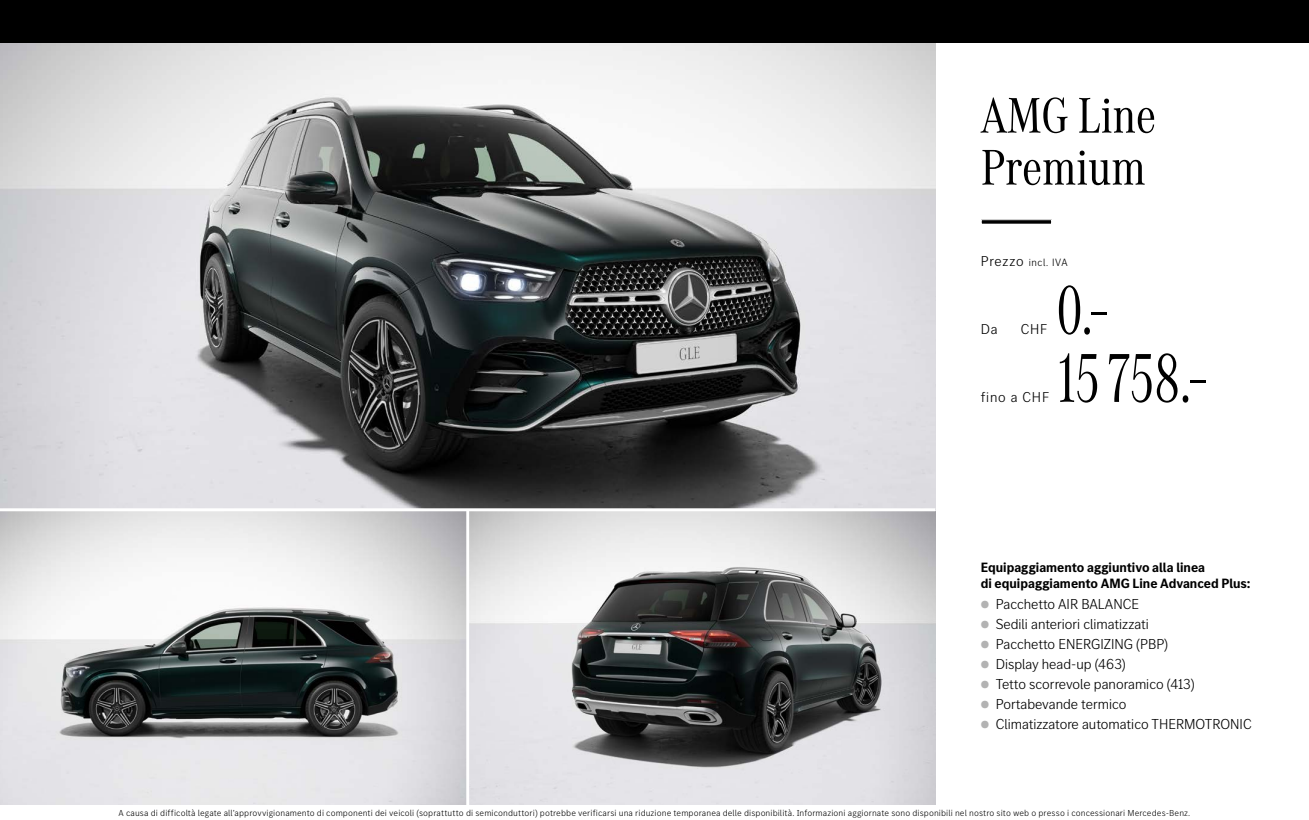
<style>
.page{position:relative;width:1309px;height:820px;background:#fff}
.page>*{position:absolute;margin:0;border:0;box-sizing:border-box;transform-origin:0 0}
.t1{font:71.7px "MB Corpo A Title Cond";color:#000;scale:.8 1}
.t2{font:52px/52px "MB Corpo A Title Cond";color:#000}
.t3{font:300 15px "MB Corpo S Title";color:#000}
.t4{font:300 14.9px "MB Corpo S Title";letter-spacing:.06em;color:#000}
.t5{font:700 14px/16px "MB Corpo S Title";color:#000}
.t6{font:300 11px "MB Corpo S Title";letter-spacing:.06em;color:#000}
.t7{font:300 9px "MB Corpo S Text";letter-spacing:.01em;color:#000}
.s1{font-size:14.9px}
.s2{font-family:"MB Corpo S Text";font-size:10.5px;color:#b3b3b3}
</style>
<div class="page">
<img style="left:0;top:43px;width:935px;height:762px">
<hr style="left:466px;top:509px;width:3px;height:311px;background:#fff">
<hr style="left:0;top:508px;width:935px;height:3px;background:#fff">
<div style="left:0;top:0;width:1309px;height:43px;background:#000"></div>
<hr style="left:981px;top:220px;width:71px;height:4px;background:#000">
<div style="left:981px;top:219px;width:71px;height:6px;border:1px solid #fff"></div>
<h2 class="t2" style="left:981px;top:86px;width:177px">AMG Line<br>Premium</h2>
<p class="t6" style="left:981px;top:255px;width:88px"><span class="s1">Prezzo</span> incl. IVA</p>
<h3 class="t4" style="left:981px;top:319px;width:18px">Da</h3>
<h3 class="t4" style="left:1021px;top:319px;width:28px">CHF</h3>
<h3 class="t4" style="left:981px;top:387px;width:70px">fino a CHF</h3>
<h1 class="t1" style="left:1056px;top:263px;width:69px">0.–</h1>
<h1 class="t1" style="left:1058px;top:331px;width:189px">15 758.–</h1>
<h3 class="t5" style="left:981px;top:558px;width:271px">Equipaggiamento aggiuntivo alla linea<br>di equipaggiamento AMG Line Advanced Plus:</h3>
<h3 class="t3" style="left:981px;top:594px;width:160px"><span class="s2">●</span> Pacchetto AIR BALANCE</h3>
<h3 class="t3" style="left:981px;top:614px;width:169px"><span class="s2">●</span> Sedili anteriori climatizzati</h3>
<h3 class="t3" style="left:981px;top:634px;width:189px"><span class="s2">●</span> Pacchetto ENERGIZING (PBP)</h3>
<h3 class="t3" style="left:981px;top:654px;width:147px"><span class="s2">●</span> Display head-up (463)</h3>
<h3 class="t3" style="left:981px;top:674px;width:215px"><span class="s2">●</span> Tetto scorrevole panoramico (413)</h3>
<h3 class="t3" style="left:981px;top:694px;width:147px"><span class="s2">●</span> Portabevande termico</h3>
<h3 class="t3" style="left:981px;top:714px;width:272px"><span class="s2">●</span> Climatizzatore automatico THERMOTRONIC</h3>
<p class="t7" style="left:119px;top:807px;width:1073px">A causa di difficoltà legate all’approvvigionamento di componenti dei veicoli (soprattutto di semiconduttori) potrebbe verificarsi una riduzione temporanea delle disponibilità. Informazioni aggiornate sono disponibili nel nostro sito web o presso i concessionari Mercedes-Benz.</p>
</div>
